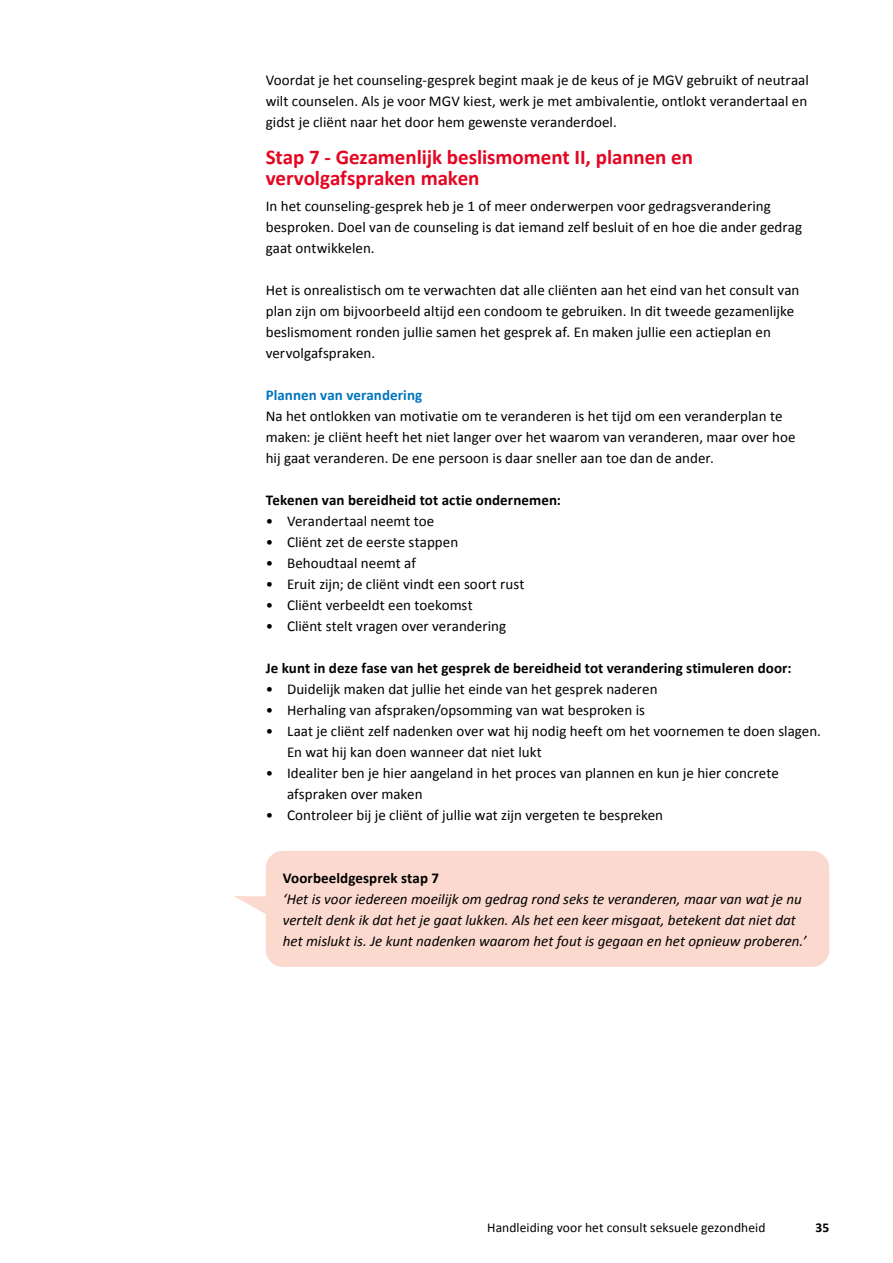
<style>
.page{position:relative;width:893px;height:1263px;background:#fff}
.page>*{position:absolute;margin:0;border:0;box-sizing:border-box;transform-origin:0 0}
.t1{font:700 21px/21px "Calibri";letter-spacing:-.005em;color:#e40521}
.t2{font:15px/21px "Calibri";color:#000}
.t3{font:italic 15px/21px "Calibri";color:#000}
.t4{font:700 15px "Calibri";letter-spacing:.005em;color:#000}
.t5{font:700 15px "Calibri";letter-spacing:.005em;color:#0075bf}
.t6{font:13.5px "Calibri";letter-spacing:.005em;color:#000}
.t7{font:700 13.5px "Calibri";color:#000}
</style>
<div class="page">
<div style="left:234px;top:851px;width:595px;height:116px;background:#fbd9ce"></div>
<p class="t2" style="left:266px;top:69px;width:544px;text-align:justify">Voordat je het counseling-gesprek begint maak je de keus of je MGV gebruikt of neutraal wilt counselen. Als je voor MGV kiest, werk je met ambivalentie, ontlokt verandertaal en gidst je cliënt naar het door hem gewenste veranderdoel.</p>
<h1 class="t1" style="left:266px;top:146px;width:429px">Stap 7 - Gezamenlijk beslismoment II, plannen en vervolgafspraken maken</h1>
<p class="t2" style="left:266px;top:195px;width:538px">In het counseling-gesprek heb je 1 of meer onderwerpen voor gedragsverandering besproken. Doel van de counseling is dat iemand zelf besluit of en hoe die ander gedrag gaat ontwikkelen.</p>
<p class="t2" style="left:266px;top:279px;width:535px">Het is onrealistisch om te verwachten dat alle cliënten aan het eind van het consult van plan zijn om bijvoorbeeld altijd een condoom te gebruiken. In dit tweede gezamenlijke beslismoment ronden jullie samen het gesprek af. En maken jullie een actieplan en vervolgafspraken.</p>
<p class="t5" style="left:266px;top:384px;width:158px">Plannen van verandering</p>
<p class="t2" style="left:266px;top:405px;width:531px">Na het ontlokken van motivatie om te veranderen is het tijd om een veranderplan te maken: je cliënt heeft het niet langer over het waarom van veranderen, maar over hoe hij gaat veranderen. De ene persoon is daar sneller aan toe dan de ander.</p>
<p class="t4" style="left:266px;top:489px;width:297px">Tekenen van bereidheid tot actie ondernemen:</p>
<p class="t2" style="left:266px;top:510px;width:170px">• Verandertaal neemt toe</p>
<p class="t2" style="left:266px;top:531px;width:194px">• Cliënt zet de eerste stappen</p>
<p class="t2" style="left:266px;top:552px;width:152px">• Behoudtaal neemt af</p>
<p class="t2" style="left:266px;top:573px;width:260px">• Eruit zijn; de cliënt vindt een soort rust</p>
<p class="t2" style="left:266px;top:594px;width:208px">• Cliënt verbeeldt een toekomst</p>
<p class="t2" style="left:266px;top:615px;width:242px">• Cliënt stelt vragen over verandering</p>
<p class="t4" style="left:266px;top:657px;width:527px">Je kunt in deze fase van het gesprek de bereidheid tot verandering stimuleren door:</p>
<p class="t2" style="left:266px;top:678px;width:393px">• Duidelijk maken dat jullie het einde van het gesprek naderen</p>
<p class="t2" style="left:266px;top:699px;width:381px">• Herhaling van afspraken/opsomming van wat besproken is</p>
<p class="t2" style="left:287px;top:720px;width:536px;text-indent:-21px">• Laat je cliënt zelf nadenken over wat hij nodig heeft om het voornemen te doen slagen.<br>En wat hij kan doen wanneer dat niet lukt</p>
<p class="t2" style="left:287px;top:762px;width:493px;text-indent:-21px">• Idealiter ben je hier aangeland in het proces van plannen en kun je hier concrete afspraken over maken</p>
<p class="t2" style="left:266px;top:804px;width:399px">• Controleer bij je cliënt of jullie wat zijn vergeten te bespreken</p>
<p class="t4" style="left:283px;top:867px;width:158px">Voorbeeldgesprek stap 7</p>
<p class="t3" style="left:283px;top:888px;width:525px">‘Het is voor iedereen moeilijk om gedrag rond seks te veranderen, maar van wat je nu vertelt denk ik dat het je gaat lukken. Als het een keer misgaat, betekent dat niet dat het mislukt is. Je kunt nadenken waarom het fout is gegaan en het opnieuw proberen.’</p>
<p class="t6" style="left:487px;top:1218px;width:280px">Handleiding voor het consult seksuele gezondheid</p>
<p class="t7" style="left:815px;top:1218px;width:15px">35</p>
</div>
